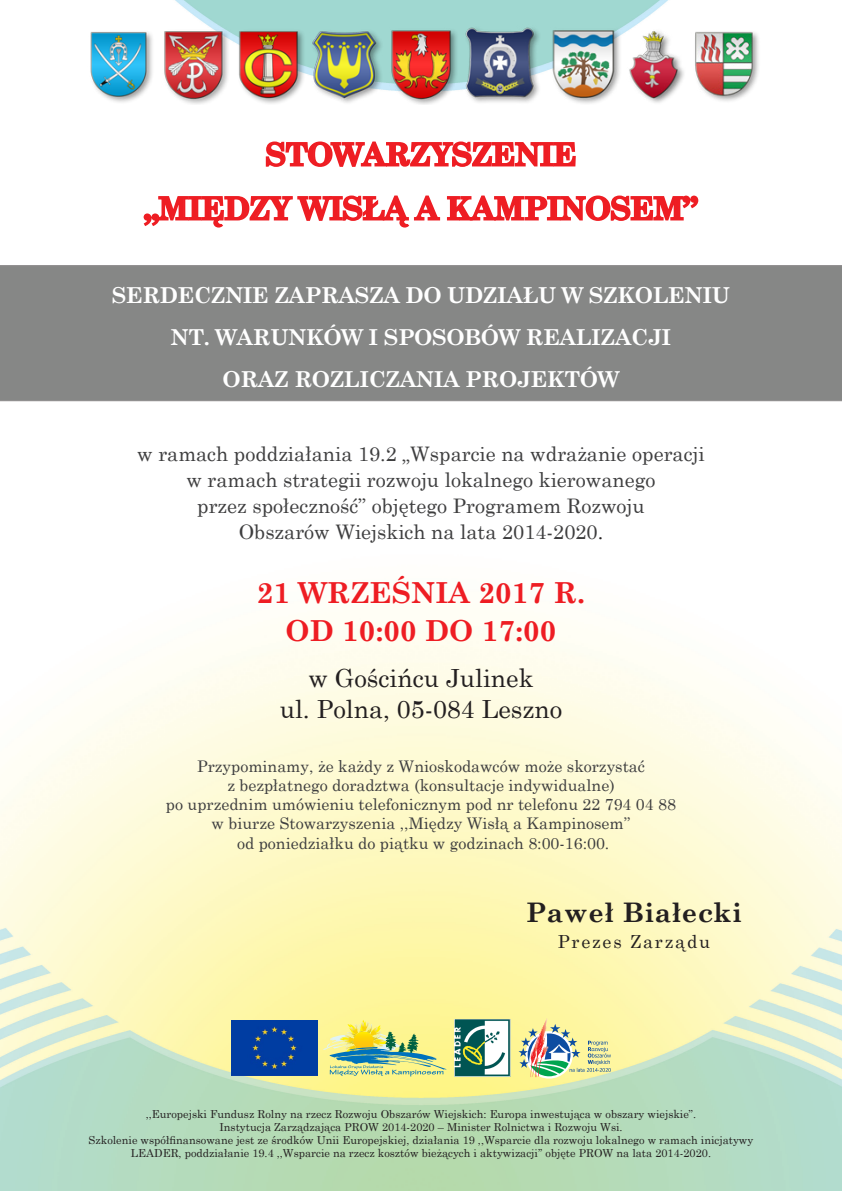
<style>
.page{position:relative;width:842px;height:1191px;background:#fff}
.page>*{position:absolute;margin:0;border:0;box-sizing:border-box;transform-origin:0 0}
.t1{font:700 31px/54px "Century Schoolbook";letter-spacing:-.02em;color:#ee1d23;text-align:center}
.t2{font:700 29px/38px "Century Schoolbook";color:#ee1d23;text-align:center}
.t3{font:700 27px "Century Schoolbook";letter-spacing:.02em;color:#231f20}
.t4{font:25px "Century Schoolbook";color:#231f20}
.t5{font:700 22px/42px "Century Schoolbook";letter-spacing:-.02em;color:#fff;text-align:center}
.t6{font:20px/26px "Century Schoolbook";color:#3e3e3f;text-align:center}
.t7{font:18px "Century Schoolbook";letter-spacing:.1em;color:#231f20}
.t8{font:16px/19.2px "Century Schoolbook";color:#3e3e3f;text-align:center}
.t9{font:11px "Century Schoolbook";color:#231f20}
.s1{color:#231f20}
</style>
<div class="page">
<img style="left:0;top:0;width:842px;height:1191px">
<img style="left:78px;top:24px;width:75px;height:80px">
<img style="left:153px;top:24px;width:75px;height:80px">
<img style="left:228px;top:24px;width:73px;height:80px">
<img style="left:301px;top:24px;width:80px;height:80px">
<img style="left:381px;top:24px;width:160px;height:81px">
<img style="left:543px;top:24px;width:67px;height:80px">
<img style="left:610px;top:24px;width:86px;height:80px">
<img style="left:684px;top:24px;width:80px;height:79px">
<svg style="left:323px;top:1019px;width:123px;height:57px;background:#cad78b"></svg>
<img style="left:231px;top:1020px;width:87px;height:55px">
<img style="left:454px;top:1019px;width:57px;height:57px">
<img style="left:537px;top:1018px;width:9px;height:5px">
<svg style="left:518px;top:1023px;width:93px;height:53px;background:#c3cba0"></svg>
<div style="left:0;top:265px;width:842px;height:136px;background:#868786"></div>
<svg style="left:265px;top:140px;width:312px;height:28px"></svg>
<svg style="left:142px;top:186px;width:557px;height:43px"></svg>
<p class="t1" style="left:144px;top:126px;width:556px">STOWARZYSZENIE<br>„MIĘDZY WISŁĄ A KAMPINOSEM”</p>
<p class="t5" style="left:112px;top:273px;width:620px">SERDECZNIE ZAPRASZA DO UDZIAŁU W SZKOLENIU<br>NT. WARUNKÓW I SPOSOBÓW REALIZACJI<br>ORAZ ROZLICZANIA PROJEKTÓW</p>
<p class="t6" style="left:137px;top:439px;width:569px">w ramach poddziałania 19.2 „Wsparcie na wdrażanie operacji w ramach strategii rozwoju lokalnego kierowanego<br>przez społeczność” objętego Programem Rozwoju<br>Obszarów Wiejskich na lata 2014-2020<span class="s1">.</span></p>
<p class="t2" style="left:257px;top:572px;width:330px">21 WRZEŚNIA 2017 R.<br>OD 10:00 DO 17:00</p>
<p class="t4" style="left:308px;top:657px;width:227px">w Gościńcu Julinek</p>
<p class="t4" style="left:280px;top:688px;width:284px">ul. Polna, 05-084 Leszno</p>
<p class="t8" style="left:166px;top:755px;width:511px">Przypominamy, że każdy z Wnioskodawców może skorzystać<br>z bezpłatnego doradztwa (konsultacje indywidualne)<br>po uprzednim umówieniu telefonicznym pod nr telefonu 22 794 04 88</p>
<p class="t8" style="left:212px;top:812px;width:420px">w biurze Stowarzyszenia ,,Między Wisłą a Kampinosem’’</p>
<p class="t8" style="left:237px;top:832px;width:374px">od poniedziałku do piątku w godzinach 8:00-16:00.</p>
<p class="t3" style="left:526px;top:891px;width:218px">Paweł Białecki</p>
<p class="t7" style="left:558px;top:926px;width:154px">Prezes Zarządu</p>
<p class="t9" style="left:146px;top:1104px;width:552px">,,Europejski Fundusz Rolny na rzecz Rozwoju Obszarów Wiejskich: Europa inwestująca w obszary wiejskie”.</p>
<p class="t9" style="left:219px;top:1117px;width:405px">Instytucja Zarządzająca PROW 2014-2020 – Minister Rolnictwa i Rozwoju Wsi.</p>
<p class="t9" style="left:89px;top:1130px;width:666px">Szkolenie współfinansowane jest ze środków Unii Europejskiej, działania 19 ,,Wsparcie dla rozwoju lokalnego w ramach inicjatywy</p>
<p class="t9" style="left:131px;top:1144px;width:582px">LEADER, poddziałanie 19.4 ,,Wsparcie na rzecz kosztów bieżących i aktywizacji’’ objęte PROW na lata 2014-2020.</p>
</div>
